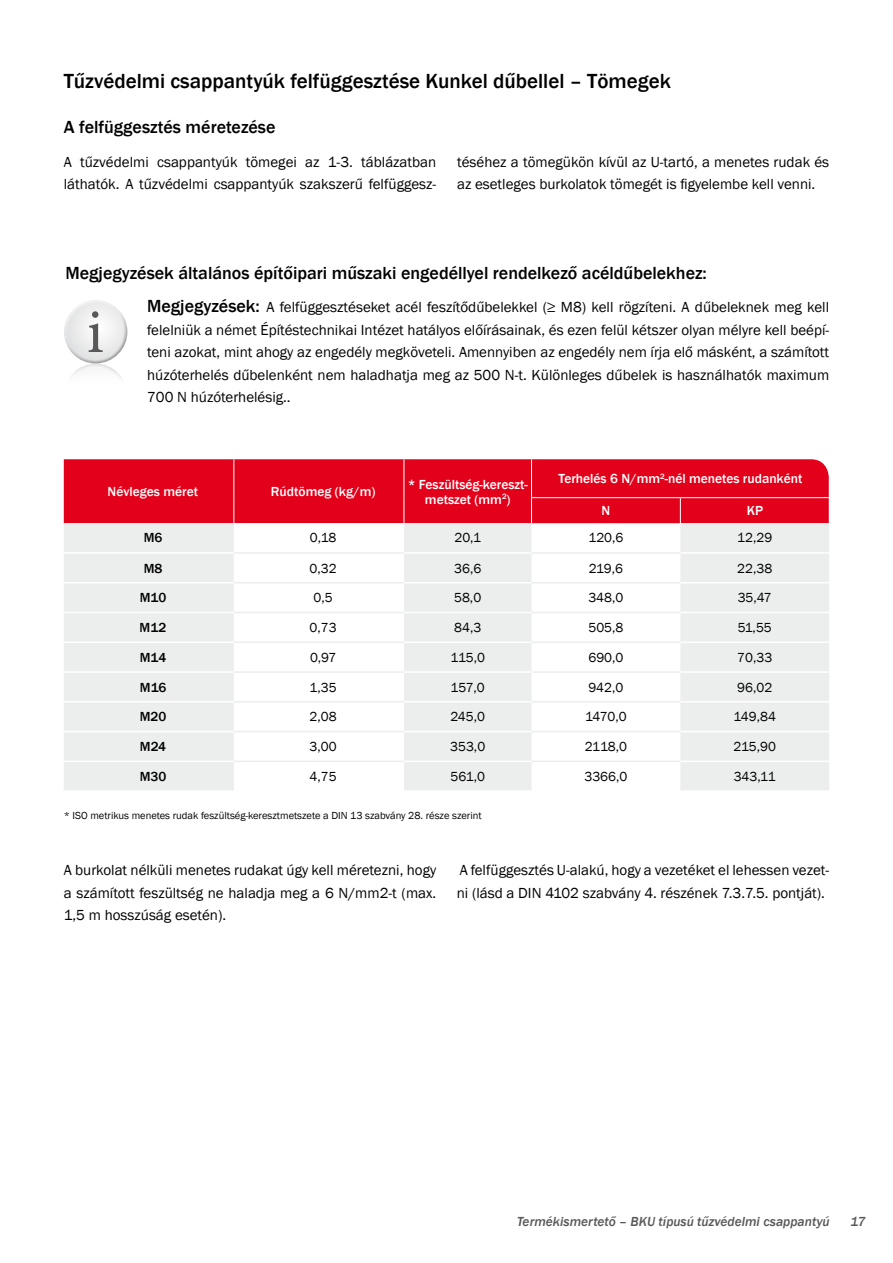
<style>
.page{position:relative;width:893px;height:1263px;background:#fff}
.page>*{position:absolute;margin:0;border:0;box-sizing:border-box;transform-origin:0 0}
.t1{font:500 21px "Franklin Gothic";color:#000}
.t2{font:500 18px "Franklin Gothic";color:#000}
.t3{font:15px/22.5px "Franklin Gothic";color:#000}
.t4{font:13.5px "Franklin Gothic";color:#000}
.t5{font:500 13.5px/15px "Franklin Gothic";color:#fff;text-align:center}
.t6{font:italic 500 13.5px "Franklin Gothic";color:#58585a}
.t7{font:500 13.5px "Franklin Gothic";color:#000}
.t8{font:10.5px "Franklin Gothic";color:#000}
.s1{font-weight:500;font-size:18px}
</style>
<div class="page">
<div style="left:64px;top:459px;width:765px;height:64px;background:#e2001a"></div>
<div style="left:64px;top:523px;width:467px;height:267px;background:#eceded"></div>
<svg style="left:234px;top:523px;width:170px;height:267px"></svg>
<hr style="left:531px;top:497px;width:149px;height:1px;background:#fff">
<hr style="left:680px;top:497px;width:149px;height:1px;background:#fff">
<hr style="left:233px;top:459px;width:1px;height:39px;background:#fff">
<hr style="left:404px;top:459px;width:1px;height:39px;background:#fff">
<hr style="left:531px;top:459px;width:1px;height:38px;background:#fff">
<svg style="left:233px;top:498px;width:1px;height:25px"></svg>
<svg style="left:404px;top:498px;width:1px;height:25px"></svg>
<svg style="left:531px;top:498px;width:1px;height:25px"></svg>
<hr style="left:404px;top:552px;width:127px;height:2px;background:#fff">
<hr style="left:404px;top:582px;width:127px;height:1px;background:#fff">
<hr style="left:404px;top:612px;width:127px;height:1px;background:#fff">
<hr style="left:404px;top:641px;width:127px;height:2px;background:#fff">
<hr style="left:404px;top:671px;width:127px;height:2px;background:#fff">
<hr style="left:404px;top:701px;width:127px;height:1px;background:#fff">
<hr style="left:404px;top:731px;width:127px;height:1px;background:#fff">
<hr style="left:404px;top:760px;width:127px;height:2px;background:#fff">
<hr style="left:64px;top:552px;width:170px;height:2px;background:#fff">
<hr style="left:64px;top:582px;width:170px;height:1px;background:#fff">
<hr style="left:64px;top:612px;width:170px;height:1px;background:#fff">
<hr style="left:64px;top:641px;width:170px;height:2px;background:#fff">
<hr style="left:64px;top:671px;width:170px;height:2px;background:#fff">
<hr style="left:64px;top:701px;width:170px;height:1px;background:#fff">
<hr style="left:64px;top:731px;width:170px;height:1px;background:#fff">
<hr style="left:64px;top:760px;width:170px;height:2px;background:#fff">
<hr style="left:531px;top:552px;width:149px;height:2px;background:#eceded">
<hr style="left:531px;top:582px;width:149px;height:1px;background:#eceded">
<hr style="left:531px;top:612px;width:149px;height:1px;background:#eceded">
<hr style="left:531px;top:641px;width:149px;height:2px;background:#eceded">
<hr style="left:531px;top:671px;width:149px;height:2px;background:#eceded">
<hr style="left:531px;top:701px;width:149px;height:1px;background:#eceded">
<hr style="left:531px;top:731px;width:149px;height:1px;background:#eceded">
<hr style="left:531px;top:760px;width:149px;height:2px;background:#eceded">
<hr style="left:234px;top:552px;width:170px;height:2px;background:#eceded">
<hr style="left:234px;top:582px;width:170px;height:1px;background:#eceded">
<hr style="left:234px;top:612px;width:170px;height:1px;background:#eceded">
<hr style="left:234px;top:641px;width:170px;height:2px;background:#eceded">
<hr style="left:234px;top:671px;width:170px;height:2px;background:#eceded">
<hr style="left:234px;top:701px;width:170px;height:1px;background:#eceded">
<hr style="left:234px;top:731px;width:170px;height:1px;background:#eceded">
<hr style="left:234px;top:760px;width:170px;height:2px;background:#eceded">
<svg style="left:680px;top:498px;width:149px;height:292px"></svg>
<div style="left:61px;top:297px;width:65px;height:51px;background:#fff;opacity:.75"></div>
<div style="left:64px;top:310px;width:65px;height:54px;background:#000;opacity:.3"></div>
<div style="left:64px;top:363px;width:65px;height:54px;background:#fff"></div>
<svg style="left:89px;top:311px;width:14px;height:41px"></svg>
<h1 class="t1" style="left:64px;top:68px;width:609px">Tűzvédelmi csappantyúk felfüggesztése Kunkel dűbellel – Tömegek</h1>
<p class="t2" style="left:64px;top:116px;width:213px">A felfüggesztés méretezése</p>
<p class="t3" style="left:64px;top:151px;width:374px">A tűzvédelmi csappantyúk tömegei az 1-3. táblázatban láthatók. A tűzvédelmi csappantyúk szakszerű felfüggesz-</p>
<p class="t3" style="left:457px;top:151px;width:374px">téséhez a tömegükön kívül az U-tartó, a menetes rudak és az esetleges burkolatok tömegét is figyelembe kell venni.</p>
<p class="t2" style="left:65px;top:262px;width:643px">Megjegyzések általános építőipari műszaki engedéllyel rendelkező acéldűbelekhez:</p>
<p class="t3" style="left:147px;top:296px;width:684px;text-align:justify"><span class="s1">Megjegyzések:</span> A felfüggesztéseket acél feszítődűbelekkel (≥ M8) kell rögzíteni. A dűbeleknek meg kell felelniük a német Építéstechnikai Intézet hatályos előírásainak, és ezen felül kétszer olyan mélyre kell beépí&shy;teni azokat, mint ahogy az engedély megköveteli. Amennyiben az engedély nem írja elő másként, a számított húzóterhelés dűbelenként nem haladhatja meg az 500 N-t. Különleges dűbelek is használhatók maximum 700 N húzóterhelésig..</p>
<p class="t5" style="left:108px;top:484px;width:92px">Névleges méret</p>
<p class="t5" style="left:271px;top:484px;width:106px">Rúdtömeg (kg/m)</p>
<p class="t5" style="left:408px;top:477px;width:122px">* Feszültség-kereszt&shy;metszet (mm<sup>2</sup>)</p>
<p class="t5" style="left:559px;top:471px;width:245px">Terhelés 6 N/mm<sup>2</sup>-nél menetes rudanként</p>
<p class="t5" style="left:602px;top:503px;width:10px">N</p>
<p class="t5" style="left:747px;top:503px;width:18px">KP</p>
<p class="t7" style="left:144px;top:530px;width:20px">M6</p>
<p class="t4" style="left:310px;top:529px;width:28px">0,18</p>
<p class="t4" style="left:454px;top:529px;width:28px">20,1</p>
<p class="t4" style="left:588px;top:529px;width:37px">120,6</p>
<p class="t4" style="left:737px;top:529px;width:37px">12,29</p>
<p class="t7" style="left:144px;top:560px;width:20px">M8</p>
<p class="t4" style="left:310px;top:560px;width:29px">0,32</p>
<p class="t4" style="left:454px;top:560px;width:29px">36,6</p>
<p class="t4" style="left:589px;top:560px;width:36px">219,6</p>
<p class="t4" style="left:737px;top:560px;width:37px">22,38</p>
<p class="t7" style="left:140px;top:589px;width:28px">M10</p>
<p class="t4" style="left:314px;top:589px;width:21px">0,5</p>
<p class="t4" style="left:454px;top:589px;width:29px">58,0</p>
<p class="t4" style="left:588px;top:589px;width:37px">348,0</p>
<p class="t4" style="left:738px;top:589px;width:36px">35,47</p>
<p class="t7" style="left:140px;top:619px;width:28px">M12</p>
<p class="t4" style="left:310px;top:619px;width:29px">0,73</p>
<p class="t4" style="left:454px;top:619px;width:29px">84,3</p>
<p class="t4" style="left:588px;top:619px;width:37px">505,8</p>
<p class="t4" style="left:738px;top:619px;width:36px">51,55</p>
<p class="t7" style="left:140px;top:649px;width:28px">M14</p>
<p class="t4" style="left:310px;top:649px;width:28px">0,97</p>
<p class="t4" style="left:450px;top:649px;width:36px">115,0</p>
<p class="t4" style="left:588px;top:649px;width:37px">690,0</p>
<p class="t4" style="left:737px;top:649px;width:37px">70,33</p>
<p class="t7" style="left:140px;top:679px;width:28px">M16</p>
<p class="t4" style="left:310px;top:679px;width:29px">1,35</p>
<p class="t4" style="left:451px;top:679px;width:36px">157,0</p>
<p class="t4" style="left:588px;top:679px;width:36px">942,0</p>
<p class="t4" style="left:737px;top:679px;width:37px">96,02</p>
<p class="t7" style="left:140px;top:708px;width:28px">M20</p>
<p class="t4" style="left:310px;top:708px;width:29px">2,08</p>
<p class="t4" style="left:450px;top:708px;width:36px">245,0</p>
<p class="t4" style="left:585px;top:708px;width:43px">1470,0</p>
<p class="t4" style="left:733px;top:708px;width:44px">149,84</p>
<p class="t7" style="left:140px;top:738px;width:28px">M24</p>
<p class="t4" style="left:310px;top:738px;width:29px">3,00</p>
<p class="t4" style="left:450px;top:738px;width:37px">353,0</p>
<p class="t4" style="left:585px;top:738px;width:44px">2118,0</p>
<p class="t4" style="left:734px;top:738px;width:44px">215,90</p>
<p class="t7" style="left:140px;top:768px;width:28px">M30</p>
<p class="t4" style="left:310px;top:768px;width:29px">4,75</p>
<p class="t4" style="left:451px;top:768px;width:36px">561,0</p>
<p class="t4" style="left:584px;top:768px;width:44px">3366,0</p>
<p class="t4" style="left:734px;top:768px;width:44px">343,11</p>
<p class="t8" style="left:64px;top:808px;width:419px">* ISO metrikus menetes rudak feszültség-keresztmetszete a DIN 13 szabvány 28. része szerint</p>
<p class="t3" style="left:64px;top:859px;width:374px;text-align:justify">A burkolat nélküli menetes rudakat úgy kell méretezni, hogy a számított feszültség ne haladja meg a 6 N/mm2-t (max.<br>1,5 m hosszúság esetén).</p>
<p class="t3" style="left:457px;top:859px;width:374px">A felfüggesztés U-alakú, hogy a vezetéket el lehessen vezet&shy;ni (lásd a DIN 4102 szabvány 4. részének 7.3.7.5. pontját).</p>
<p class="t6" style="left:517px;top:1213px;width:314px">Termékismertető – BKU típusú tűzvédelmi csappantyú</p>
<p class="t6" style="left:851px;top:1213px;width:17px">17</p>
</div>
